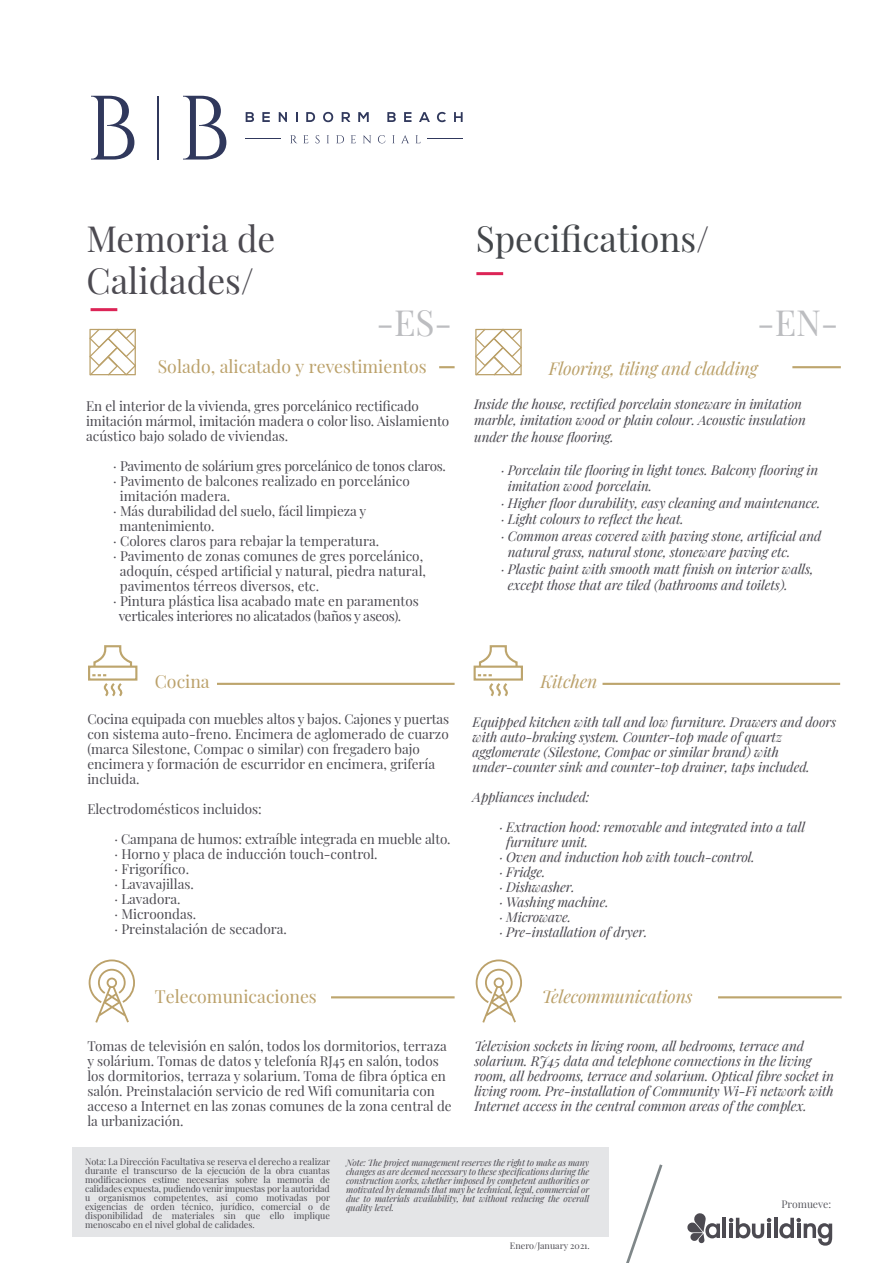
<style>
.page{position:relative;width:893px;height:1263px;background:#fff}
.page>*{position:absolute;margin:0;border:0;box-sizing:border-box;transform-origin:0 0}
.t1{font:35.25px/42.3px "Playfair Display";color:#4c4a51}
.t2{font:35.25px "Playfair Display";color:#43464a}
.t3{font:35.25px "Playfair Display";color:#bcbdc0}
.t4{font:17.7px "Playfair Display";color:#bba16a}
.t5{font:italic 17.7px "Playfair Display";letter-spacing:-.01em;color:#bba16a}
.t6{font:italic 13.5px/15px "Playfair Display";letter-spacing:-.01em;color:#4c4a51}
.t7{font:13.5px/15px "Playfair Display";color:#4c4a51}
.t8{font:13.5px "Playfair Display";letter-spacing:-.02em;color:#4c4a51}
.t9{font:13.5px "Playfair Display";letter-spacing:-.025em;color:#4c4a51}
.t10{font:10.35px "Playfair Display";letter-spacing:-.005em;color:#57575e}
.t11{font:9px/9px "Playfair Display";color:#4c4a51;text-align:justify}
.t12{font:italic 9px/9px "Playfair Display";letter-spacing:-.01em;color:#4c4a51;text-align:justify}
.s1{color:#4c4a51}
</style>
<div class="page">
<div style="left:72px;top:1148px;width:537px;height:89px;background:#e4e5e7"></div>
<hr style="left:91px;top:308px;width:26px;height:3px;background:#dc2456">
<hr style="left:476px;top:272px;width:27px;height:3px;background:#dc2456">
<div style="left:88px;top:666px;width:49px;height:15px;border:2px solid #bda56d"></div>
<svg style="left:92px;top:645px;width:41px;height:52px"></svg>
<svg style="left:89px;top:329px;width:47px;height:46px"></svg>
<svg style="left:475px;top:329px;width:47px;height:46px"></svg>
<svg style="left:89px;top:959px;width:46px;height:64px"></svg>
<hr style="left:157px;top:96px;width:1px;height:63px;background:#30385c">
<svg style="left:91px;top:96px;width:43px;height:64px"></svg>
<svg style="left:183px;top:96px;width:43px;height:64px"></svg>
<hr style="left:245px;top:138px;width:36px;height:1px;background:#30385c">
<hr style="left:427px;top:138px;width:36px;height:1px;background:#30385c">
<svg style="left:246px;top:112px;width:8px;height:10px"></svg>
<svg style="left:262px;top:112px;width:8px;height:10px"></svg>
<svg style="left:279px;top:112px;width:8px;height:10px"></svg>
<svg style="left:296px;top:112px;width:2px;height:10px"></svg>
<svg style="left:306px;top:112px;width:9px;height:10px"></svg>
<svg style="left:323px;top:112px;width:10px;height:10px"></svg>
<svg style="left:342px;top:112px;width:8px;height:10px"></svg>
<svg style="left:358px;top:112px;width:11px;height:10px"></svg>
<svg style="left:387px;top:112px;width:9px;height:10px"></svg>
<svg style="left:404px;top:112px;width:7px;height:10px"></svg>
<svg style="left:419px;top:112px;width:11px;height:10px"></svg>
<svg style="left:437px;top:112px;width:9px;height:10px"></svg>
<svg style="left:454px;top:112px;width:9px;height:10px"></svg>
<svg style="left:290px;top:135px;width:7px;height:8px"></svg>
<svg style="left:303px;top:135px;width:6px;height:8px"></svg>
<svg style="left:315px;top:135px;width:5px;height:8px"></svg>
<svg style="left:327px;top:135px;width:2px;height:8px"></svg>
<svg style="left:336px;top:135px;width:8px;height:8px"></svg>
<svg style="left:351px;top:135px;width:5px;height:8px"></svg>
<svg style="left:363px;top:135px;width:8px;height:8px"></svg>
<svg style="left:378px;top:135px;width:7px;height:8px"></svg>
<svg style="left:401px;top:135px;width:8px;height:8px"></svg>
<svg style="left:415px;top:135px;width:6px;height:8px"></svg>
<svg style="left:439px;top:366px;width:16px;height:2px"></svg>
<hr style="left:792px;top:366px;width:49px;height:2px;background:#bda56d">
<hr style="left:217px;top:683px;width:238px;height:2px;background:#bda56d">
<div style="left:474px;top:666px;width:49px;height:15px;border:2px solid #bda56d"></div>
<svg style="left:478px;top:645px;width:41px;height:52px"></svg>
<hr style="left:602px;top:683px;width:238px;height:2px;background:#bda56d">
<hr style="left:331px;top:996px;width:124px;height:2px;background:#bda56d">
<svg style="left:476px;top:959px;width:46px;height:64px"></svg>
<hr style="left:718px;top:996px;width:124px;height:2px;background:#bda56d">
<svg style="left:687px;top:1213px;width:33px;height:30px"></svg>
<hr style="left:722px;top:1218px;width:4px;height:20px;background:#4c4a51">
<svg style="left:729px;top:1218px;width:42px;height:20px"></svg>
<hr style="left:767px;top:1223px;width:4px;height:15px;background:#4c4a51">
<hr style="left:774px;top:1218px;width:4px;height:20px;background:#4c4a51">
<svg style="left:779px;top:1218px;width:53px;height:28px"></svg>
<svg style="left:626px;top:1164px;width:37px;height:98px"></svg>
<h1 class="t1" style="left:86px;top:214px;width:191px">Memoria de<br>Calidades/</h1>
<h1 class="t2" style="left:476px;top:211px;width:235px">Specifications<span class="s1">/</span></h1>
<h1 class="t3" style="left:376px;top:295px;width:77px">-ES-</h1>
<h1 class="t3" style="left:757px;top:295px;width:83px">-EN-</h1>
<h2 class="t4" style="left:158px;top:353px;width:270px">Solado, alicatado y revestimientos</h2>
<p class="t7" style="left:86px;top:398px;width:365px">En el interior de la vivienda, gres porcelánico rectificado imitación mármol, imitación madera o color liso. Aislamiento acústico bajo solado de viviendas.</p>
<p class="t8" style="left:113px;top:456px;width:334px">· Pavimento de solárium gres porcelánico de tonos claros.</p>
<p class="t7" style="left:113px;top:473px;width:298px">· Pavimento de balcones realizado en porcelánico</p>
<p class="t7" style="left:120px;top:488px;width:112px">imitación madera.</p>
<p class="t7" style="left:113px;top:503px;width:255px">· Más durabilidad del suelo, fácil limpieza y</p>
<p class="t7" style="left:120px;top:518px;width:97px">mantenimiento.</p>
<p class="t7" style="left:113px;top:533px;width:268px">· Colores claros para rebajar la temperatura.</p>
<p class="t7" style="left:113px;top:548px;width:312px">· Pavimento de zonas comunes de gres porcelánico,</p>
<p class="t7" style="left:120px;top:563px;width:308px">adoquín, césped artificial y natural, piedra natural,</p>
<p class="t7" style="left:120px;top:578px;width:201px">pavimentos térreos diversos, etc.</p>
<p class="t7" style="left:113px;top:593px;width:307px">· Pintura plástica lisa acabado mate en paramentos</p>
<p class="t9" style="left:119px;top:606px;width:284px">verticales interiores no alicatados (baños y aseos).</p>
<h2 class="t4" style="left:155px;top:668px;width:56px">Cocina</h2>
<p class="t7" style="left:87px;top:711px;width:363px">Cocina equipada con muebles altos y bajos. Cajones y puertas con sistema auto-freno. Encimera de aglomerado de cuarzo (marca Silestone, Compac o similar) con fregadero bajo encimera y formación de escurridor en encimera, grifería incluida.</p>
<p class="t7" style="left:87px;top:801px;width:176px">Electrodomésticos incluidos:</p>
<p class="t7" style="left:114px;top:831px;width:338px">· Campana de humos: extraíble integrada en mueble alto. · Horno y placa de inducción touch-control.<br>· Frigorífico.<br>· Lavavajillas.<br>· Lavadora.<br>· Microondas.<br>· Preinstalación de secadora.</p>
<h2 class="t4" style="left:155px;top:983px;width:164px">Telecomunicaciones</h2>
<p class="t7" style="left:87px;top:1037px;width:366px">Tomas de televisión en salón, todos los dormitorios, terraza y solárium. Tomas de datos y telefonía RJ45 en salón, todos los dormitorios, terraza y solarium. Toma de fibra óptica en salón. Preinstalación servicio de red Wifi comunitaria con acceso a Internet en las zonas comunes de la zona central de la urbanización.</p>
<h2 class="t5" style="left:549px;top:354px;width:211px">Flooring, tiling and cladding</h2>
<p class="t6" style="left:474px;top:394px;width:333px;line-height:16.5px">Inside the house, rectified porcelain stoneware in imitation marble, imitation wood or plain colour. Acoustic insulation under the house flooring.</p>
<p class="t6" style="left:501px;top:461px;width:319px">· Porcelain tile flooring in light tones. Balcony flooring in</p>
<p class="t6" style="left:508px;top:477px;width:146px">imitation wood porcelain.</p>
<p class="t6" style="left:501px;top:494px;width:321px">· Higher floor durability, easy cleaning and maintenance.</p>
<p class="t6" style="left:501px;top:510px;width:184px">· Light colours to reflect the heat.</p>
<p class="t6" style="left:501px;top:527px;width:322px">· Common areas covered with paving stone, artificial and</p>
<p class="t6" style="left:508px;top:543px;width:284px">natural grass, natural stone, stoneware paving etc.</p>
<p class="t6" style="left:501px;top:560px;width:314px">· Plastic paint with smooth matt finish on interior walls,</p>
<p class="t6" style="left:508px;top:576px;width:281px">except those that are tiled (bathrooms and toilets).</p>
<h2 class="t5" style="left:540px;top:668px;width:59px">Kitchen</h2>
<p class="t6" style="left:473px;top:713px;width:365px">Equipped kitchen with tall and low furniture. Drawers and doors with auto-braking system. Counter-top made of quartz agglomerate (Silestone, Compac or similar brand) with under-counter sink and counter-top drainer, taps included.</p>
<p class="t6" style="left:473px;top:788px;width:119px">Appliances included:</p>
<p class="t6" style="left:500px;top:818px;width:307px">· Extraction hood: removable and integrated into a tall</p>
<p class="t6" style="left:506px;top:833px;width:84px">furniture unit.</p>
<p class="t6" style="left:500px;top:848px;width:257px">· Oven and induction hob with touch-control.</p>
<p class="t6" style="left:500px;top:863px;width:47px">· Fridge.</p>
<p class="t6" style="left:500px;top:878px;width:77px">· Dishwasher.</p>
<p class="t6" style="left:500px;top:893px;width:110px">· Washing machine.</p>
<p class="t6" style="left:500px;top:908px;width:73px">· Microwave.</p>
<p class="t6" style="left:500px;top:923px;width:149px">· Pre-installation of dryer.</p>
<h2 class="t5" style="left:542px;top:983px;width:152px">Telecommunications</h2>
<p class="t6" style="left:474px;top:1037px;width:361px">Television sockets in living room, all bedrooms, terrace and solarium. RJ45 data and telephone connections in the living room, all bedrooms, terrace and solarium. Optical fibre socket in living room. Pre-installation of Community Wi-Fi network with Internet access in the central common areas of the complex.</p>
<p class="t11" style="left:85px;top:1156px;width:246px">Nota: La Dirección Facultativa se reserva el derecho a realizar durante el transcurso de la ejecución de la obra cuantas modificaciones estime necesarias sobre la memoria de calidades expuesta, pudiendo venir impuestas por la autoridad u organismos competentes, así como motivadas por exigencias de orden técnico, jurídico, comercial o de disponibilidad de materiales sin que ello implique menoscabo en el nivel global de calidades.</p>
<p class="t12" style="left:346px;top:1158px;width:245px">Note: The project management reserves the right to make as many changes as are deemed necessary to these specifications during the construction works, whether imposed by competent authorities or motivated by demands that may be technical, legal, commercial or due to materials availability, but without reducing the overall quality level.</p>
<p class="t11" style="left:510px;top:1240px;width:81px">Enero/January 2021.</p>
<p class="t10" style="left:781px;top:1195px;width:51px">Promueve:</p>
</div>
